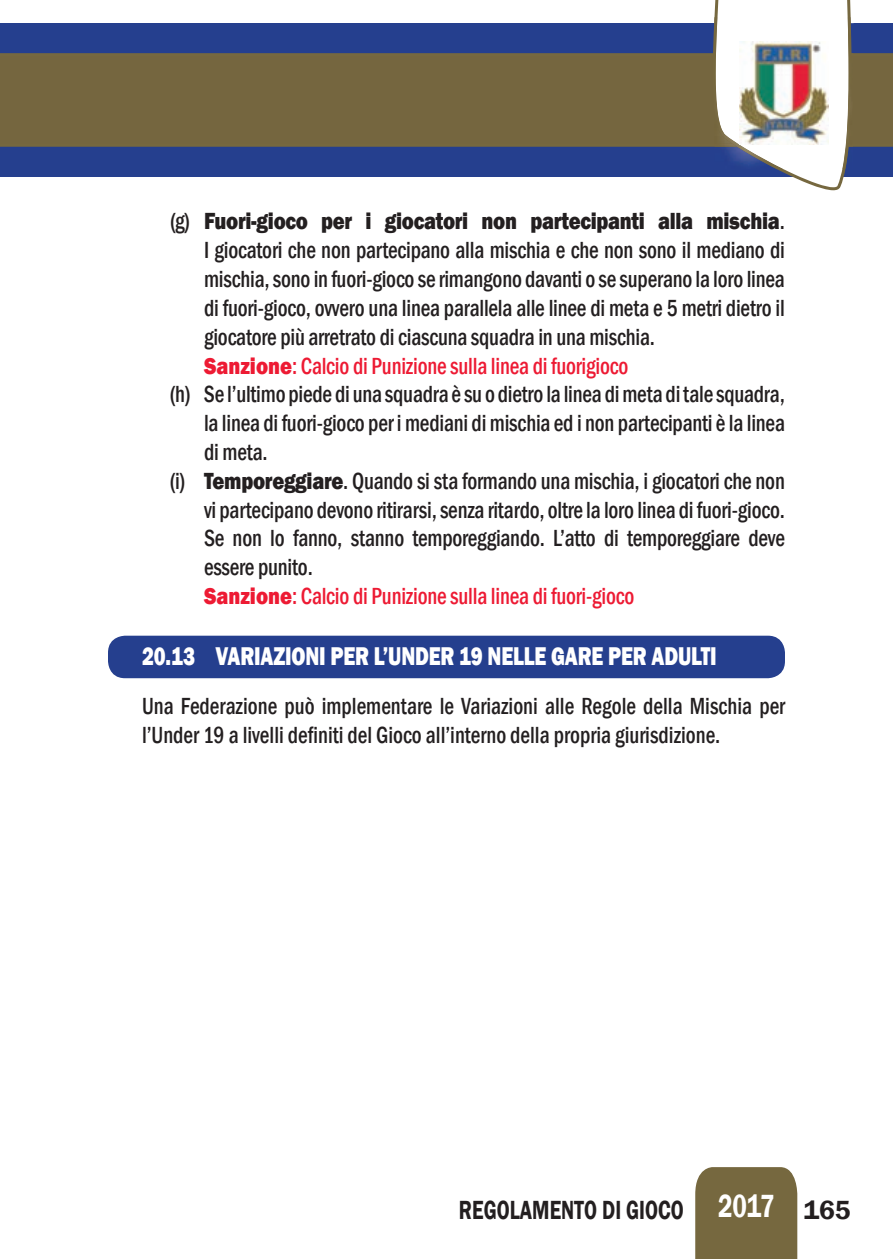
<style>
.page{position:relative;width:893px;height:1259px;background:#fff}
.page>*{position:absolute;margin:0;border:0;box-sizing:border-box;transform-origin:0 0}
.t1{font:600 27px "Franklin Gothic";color:#231f20;scale:.75 1}
.t2{font:800 26.4px "Franklin Gothic";letter-spacing:-.01em;color:#fff;scale:.77 1}
.t3{font:500 condensed 24px/28.8px "Franklin Gothic";letter-spacing:-.01em;color:#231f20;scale:.9 1}
.t4{font:500 condensed 24px "Franklin Gothic";letter-spacing:-.01em;color:#ed1a33;scale:.9 1}
.t5{font:800 24px "Franklin Gothic";letter-spacing:-.015em;color:#231f20;scale:.85 1}
.s1{font-weight:500;font-stretch:condensed}
.s2{font-weight:800;font-stretch:normal}
.s3{font-size:33px;color:#fff}
</style>
<div class="page">
<div style="left:0;top:23px;width:893px;height:153px;background:#253f8e"></div>
<div style="left:0;top:55px;width:893px;height:90px;background:#75663f"></div>
<hr style="left:0;top:53px;width:893px;height:3px;background:#76683f">
<hr style="left:0;top:144px;width:893px;height:3px;background:#76683f">
<div style="left:695px;top:1167px;width:102px;height:92px;background:#76683f"></div>
<svg style="left:707px;top:0;width:149px;height:191px"></svg>
<img style="left:714px;top:17px;width:137px;height:152px">
<img style="left:740px;top:41px;width:88px;height:103px">
<div style="left:108px;top:635px;width:677px;height:43px;background:#253f8e;border-radius:17px"></div>
<p class="t5" style="left:170px;top:206px;width:725px"><span class="s1">(g)</span> Fuori-gioco per i giocatori non partecipanti alla mischia<span class="s1">.</span></p>
<p class="t3" style="left:204px;top:236px;width:647px">I giocatori che non partecipano alla mischia e che non sono il mediano di</p>
<p class="t3" style="left:204px;top:264px;width:647px">mischia, sono in fuori-gioco se rimangono davanti o se superano la loro linea</p>
<p class="t3" style="left:204px;top:293px;width:647px">di fuori-gioco, ovvero una linea parallela alle linee di meta e 5 metri dietro il</p>
<p class="t3" style="left:204px;top:322px;width:503px">giocatore più arretrato di ciascuna squadra in una mischia.</p>
<p class="t4" style="left:204px;top:350px;width:473px"><span class="s2">Sanzione</span>: Calcio di Punizione sulla linea di fuorigioco</p>
<p class="t3" style="left:170px;top:380px;width:685px">(h) Se l’ultimo piede di una squadra è su o dietro la linea di meta di tale squadra,</p>
<p class="t3" style="left:204px;top:408px;width:647px">la linea di fuori-gioco per i mediani di mischia ed i non partecipanti è la linea</p>
<p class="t3" style="left:204px;top:437px;width:72px">di meta.</p>
<p class="t3" style="left:170px;top:466px;width:685px">(i) <span class="s2">Temporeggiare</span>. Quando si sta formando una mischia, i giocatori che non</p>
<p class="t3" style="left:204px;top:495px;width:647px">vi partecipano devono ritirarsi, senza ritardo, oltre la loro linea di fuori-gioco.</p>
<p class="t3" style="left:204px;top:524px;width:647px">Se non lo fanno, stanno temporeggiando. L’atto di temporeggiare deve</p>
<p class="t3" style="left:204px;top:552px;width:122px">essere punito.</p>
<p class="t4" style="left:204px;top:580px;width:480px"><span class="s2">Sanzione</span>: Calcio di Punizione sulla linea di fuori-gioco</p>
<p class="t2" style="left:142px;top:639px;width:748px">20.13 VARIAZIONI PER L’UNDER 19 NELLE GARE PER ADULTI</p>
<p class="t3" style="left:142px;top:691px;width:716px">Una Federazione può implementare le Variazioni alle Regole della Mischia per l’Under 19 a livelli definiti del Gioco all’interno della propria giurisdizione.</p>
<p class="t1" style="left:459px;top:1193px;width:524px">REGOLAMENTO DI GIOCO <span class="s3">2017</span> 165</p>
</div>
